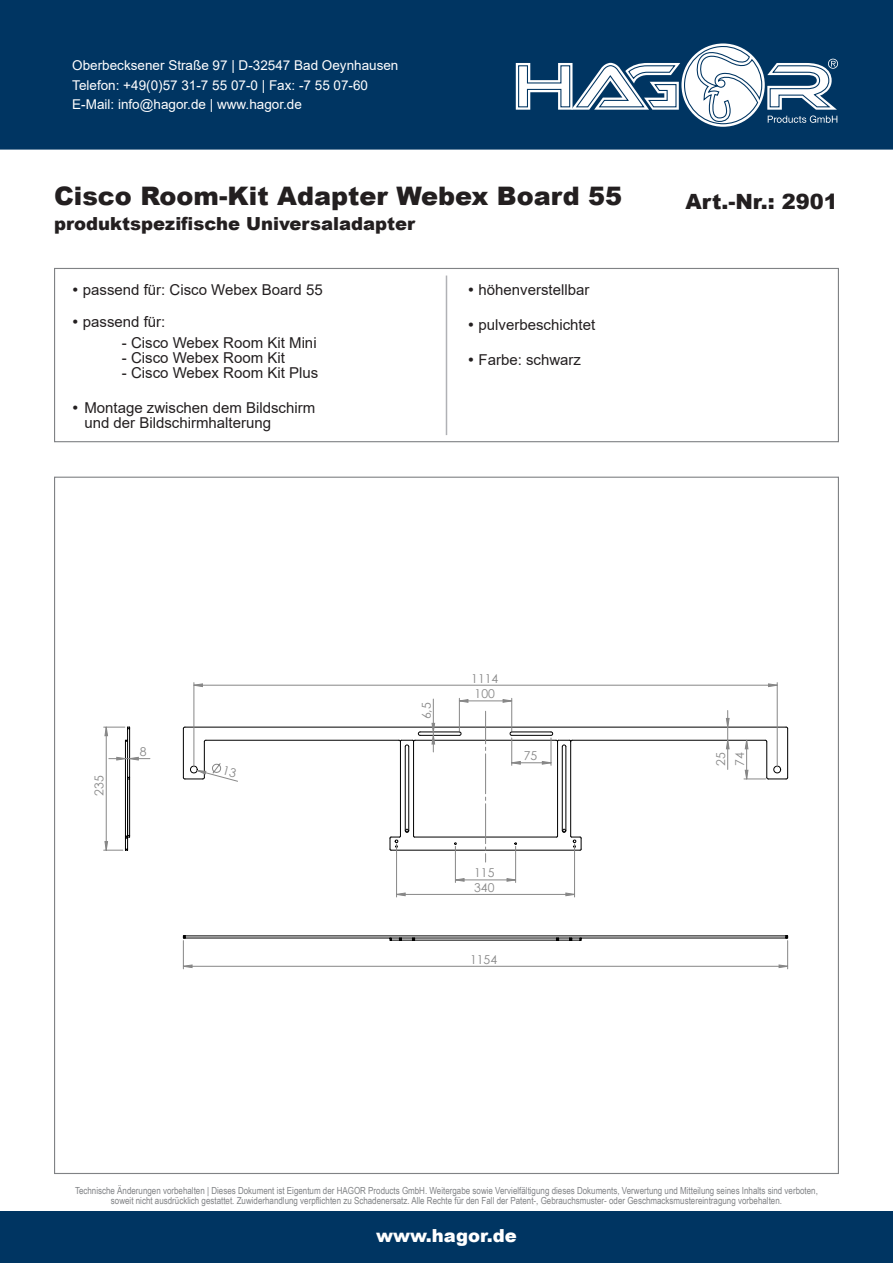
<style>
.page{position:relative;width:893px;height:1263px;background:#fff}
.page>*{position:absolute;margin:0;border:0;box-sizing:border-box;transform-origin:0 0}
.t1{font:900 25.5px "Arial";color:#231f20}
.t2{font:900 21px "Arial";color:#231f20}
.t3{font:900 18px "Arial";color:#231f20}
.t4{font:900 18px "Arial";color:#fff}
.t5{font:15px/32.5px "Arial";color:#231f20}
.t6{font:13.5px/19.5px "Arial";color:#fff}
.t7{font:12.15px/15.8px "Century Gothic";color:#878787}
.t8{font:9.75px/10.5px "Arial Narrow";color:#808285;text-align:center}
</style>
<div class="page">
<div style="left:0;top:1212px;width:893px;height:51px;background:#003562"></div>
<div style="left:0;top:0;width:893px;height:150px;background:#003562"></div>
<svg style="left:483px;top:39px;width:376px;height:92px"></svg>
<hr style="left:787px;top:729px;width:1px;height:48px;background:#000">
<hr style="left:185px;top:727px;width:601px;height:1px;background:#000">
<hr style="left:572px;top:740px;width:193px;height:1px;background:#000">
<hr style="left:433px;top:699px;width:1px;height:33px;background:#878787">
<svg style="left:104px;top:841px;width:24px;height:10px"></svg>
<svg style="left:105px;top:718px;width:624px;height:132px"></svg>
<hr style="left:455px;top:846px;width:1px;height:36px;background:#878787">
<hr style="left:515px;top:846px;width:1px;height:36px;background:#878787">
<hr style="left:396px;top:844px;width:1px;height:53px;background:#878787">
<hr style="left:574px;top:844px;width:1px;height:53px;background:#878787">
<hr style="left:511px;top:698px;width:1px;height:33px;background:#878787">
<hr style="left:459px;top:698px;width:1px;height:33px;background:#878787">
<hr style="left:777px;top:683px;width:1px;height:84px;background:#878787">
<hr style="left:194px;top:683px;width:1px;height:84px;background:#878787">
<svg style="left:183px;top:935px;width:605px;height:34px"></svg>
<svg style="left:397px;top:878px;width:177px;height:18px"></svg>
<svg style="left:193px;top:683px;width:585px;height:20px"></svg>
<svg style="left:485px;top:711px;width:1px;height:151px"></svg>
<svg style="left:509px;top:731px;width:64px;height:34px"></svg>
<svg style="left:744px;top:739px;width:44px;height:41px"></svg>
<div style="left:54px;top:268px;width:785px;height:174px;border:1px solid #808285"></div>
<hr style="left:446px;top:276px;width:1px;height:159px;background:#b0b1b5">
<svg style="left:183px;top:763px;width:55px;height:19px"></svg>
<h3 class="t6" style="left:72px;top:56px;width:328px">Oberbecksener Straße 97 | D-32547 Bad Oeynhausen<br>Telefon: +49(0)57 31-7 55 07-0 | Fax: -7 55 07-60<br>E-Mail: info@hagor.de | www.hagor.de</h3>
<h1 class="t1" style="left:54px;top:177px;width:570px">Cisco Room-Kit Adapter Webex Board 55</h1>
<h3 class="t3" style="left:54px;top:211px;width:363px">produktspezifische Universaladapter</h3>
<h3 class="t5" style="left:83px;top:273px;width:241px">passend für: Cisco Webex Board 55 passend für:</h3>
<h3 class="t5" style="left:122px;top:326px;width:196px">- Cisco Webex Room Kit Mini</h3>
<h3 class="t5" style="left:122px;top:341px;width:165px">- Cisco Webex Room Kit</h3>
<h3 class="t5" style="left:122px;top:356px;width:198px">- Cisco Webex Room Kit Plus</h3>
<h3 class="t5" style="left:84px;top:400px;width:232px;line-height:15px">Montage zwischen dem Bildschirm und der Bildschirmhalterung</h3>
<h3 class="t5" style="left:478px;top:273px;width:112px">höhenverstellbar</h3>
<h3 class="t5" style="left:478px;top:308px;width:118px">pulverbeschichtet</h3>
<h3 class="t5" style="left:478px;top:343px;width:104px">Farbe: schwarz</h3>
<h2 class="t2" style="left:685px;top:186px;width:154px">Art.-Nr.: 2901</h2>
<p class="t7" style="left:418px;top:719px;width:18px;rotate:-90deg">6,5</p>
<p class="t7" style="left:471px;top:670px;width:29px">1114<br>100</p>
<p class="t7" style="left:91px;top:796px;width:22px;rotate:-90deg">235</p>
<p class="t7" style="left:140px;top:743px;width:8px">8</p>
<p class="t7" style="left:524px;top:748px;width:15px">75</p>
<p class="t7" style="left:711px;top:766px;width:15px;line-height:18.9px;rotate:-90deg">25<br>74</p>
<p class="t7" style="left:474px;top:865px;width:22px;line-height:14.4px">115<br>340</p>
<p class="t7" style="left:470px;top:951px;width:29px">1154</p>
<p class="t8" style="left:75px;top:1184px;width:744px">Technische Änderungen vorbehalten | Dieses Dokument ist Eigentum der HAGOR Products GmbH. Weitergabe sowie Vervielfältigung dieses Dokuments, Verwertung und Mitteilung seines Inhalts sind verboten, soweit nicht ausdrücklich gestattet. Zuwiderhandlung verpflichten zu Schadenersatz. Alle Rechte für den Fall der Patent-, Gebrauchsmuster- oder Geschmacksmustereintragung vorbehalten.</p>
<h3 class="t4" style="left:376px;top:1222px;width:142px">www.hagor.de</h3>
</div>
